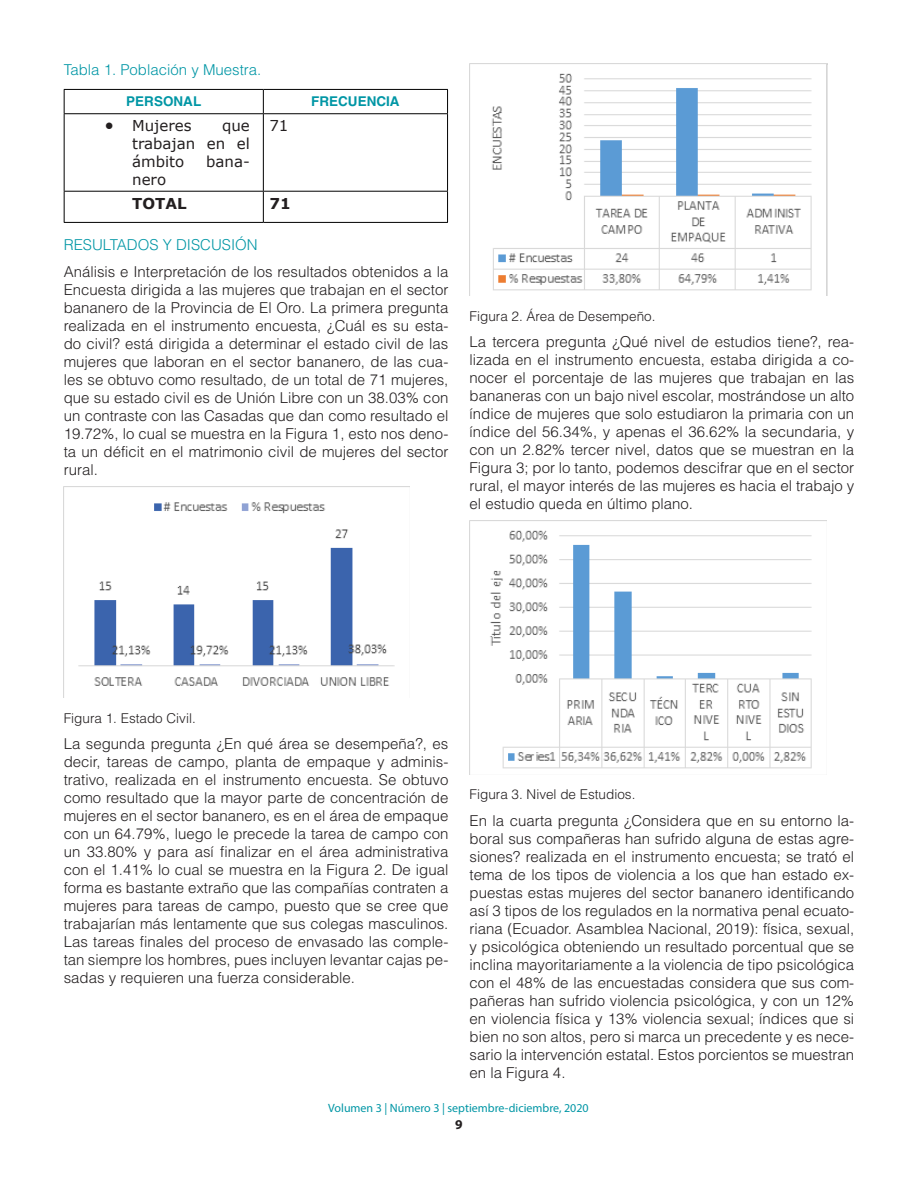
<style>
.page{position:relative;width:918px;height:1188px;background:#fff}
.page>*{position:absolute;margin:0;border:0;box-sizing:border-box;transform-origin:0 0}
.TEXTO{font:300 15px/18px "Helvetica LT Std";color:#231f20;text-align:justify}
.TITULOS_AZUL{font:300 15px "Helvetica LT Std";color:#0096a5}
.t1{font:15px/18px "Verdana";color:#231f20;text-align:justify}
.t2{font:700 15px "Verdana";color:#231f20}
.pie_de_foto{font:300 13.5px "Helvetica LT Std";color:#231f20}
.textos_tabla_-_Títul{font:700 13.5px "Helvetica LT Std";color:#0096a5}
.t3{font:700 13.5px "Myriad Pro";color:#231f20}
.t4{font:12px "Myriad Pro";color:#0096a5}
</style>
<div class="page">
<hr style="left:64px;top:89px;width:199px;height:1px;background:#000">
<svg style="left:64px;top:90px;width:1px;height:23px"></svg>
<hr style="left:263px;top:89px;width:185px;height:1px;background:#000">
<svg style="left:263px;top:90px;width:1px;height:23px"></svg>
<svg style="left:447px;top:90px;width:1px;height:23px"></svg>
<hr style="left:64px;top:113px;width:199px;height:1px;background:#000">
<hr style="left:64px;top:114px;width:1px;height:77px;background:#000">
<hr style="left:263px;top:113px;width:185px;height:1px;background:#000">
<hr style="left:263px;top:114px;width:1px;height:77px;background:#000">
<hr style="left:447px;top:114px;width:1px;height:77px;background:#000">
<hr style="left:64px;top:191px;width:199px;height:1px;background:#000">
<hr style="left:64px;top:192px;width:1px;height:30px;background:#000">
<hr style="left:263px;top:191px;width:185px;height:1px;background:#000">
<hr style="left:263px;top:192px;width:1px;height:30px;background:#000">
<hr style="left:447px;top:192px;width:1px;height:30px;background:#000">
<hr style="left:64px;top:222px;width:199px;height:1px;background:#000">
<hr style="left:263px;top:222px;width:185px;height:1px;background:#000">
<img style="left:64px;top:486px;width:345px;height:200px">
<img style="left:492px;top:64px;width:335px;height:232px">
<img style="left:490px;top:530px;width:322px;height:239px">
<p class="TITULOS_AZUL" style="left:64px;top:60px;width:199px">Tabla 1. Población y Muestra.</p>
<p class="textos_tabla_-_Títul" style="left:126px;top:93px;width:77px">PERSONAL</p>
<p class="textos_tabla_-_Títul" style="left:311px;top:93px;width:90px">FRECUENCIA</p>
<p class="t1" style="left:105px;top:117px;width:88px">• Mujeres</p>
<p class="t1" style="left:269px;top:117px;width:21px">71</p>
<p class="t1" style="left:132px;top:117px;width:119px;text-indent:90px">que trabajan en el ámbito</p>
<p class="t1" style="left:206px;top:153px;width:45px">bana-</p>
<p class="t1" style="left:132px;top:171px;width:35px">nero</p>
<p class="t2" style="left:132px;top:193px;width:56px">TOTAL</p>
<p class="t2" style="left:269px;top:193px;width:23px">71</p>
<p class="TITULOS_AZUL" style="left:64px;top:236px;width:195px">RESULTADOS Y DISCUSIÓN</p>
<p class="TEXTO" style="left:64px;top:262px;width:386px">Análisis e Interpretación de los resultados obtenidos a la Encuesta dirigida a las mujeres que trabajan en el sector bananero de la Provincia de El Oro. La primera pregunta realizada en el instrumento encuesta, ¿Cuál es su esta&shy;do civil? está dirigida a determinar el estado civil de las mujeres que laboran en el sector bananero, de las cua&shy;les se obtuvo como resultado, de un total de 71 mujeres, que su estado civil es de Unión Libre con un 38.03% con un contraste con las Casadas que dan como resultado el 19.72%, lo cual se muestra en la Figura 1, esto nos deno&shy;ta un déficit en el matrimonio civil de mujeres del sector rural.</p>
<p class="pie_de_foto" style="left:470px;top:307px;width:187px">Figura 2. Área de Desempeño.</p>
<p class="TEXTO" style="left:470px;top:333px;width:386px">La tercera pregunta ¿Qué nivel de estudios tiene?, rea&shy;lizada en el instrumento encuesta, estaba dirigida a co&shy;nocer el porcentaje de las mujeres que trabajan en las bananeras con un bajo nivel escolar, mostrándose un alto índice de mujeres que solo estudiaron la primaria con un índice del 56.34%, y apenas el 36.62% la secundaria, y con un 2.82% tercer nivel, datos que se muestran en la Figura 3; por lo tanto, podemos descifrar que en el sector rural, el mayor interés de las mujeres es hacia el trabajo y el estudio queda en último plano.</p>
<p class="pie_de_foto" style="left:64px;top:709px;width:134px">Figura 1. Estado Civil.</p>
<p class="TEXTO" style="left:64px;top:735px;width:386px">La segunda pregunta ¿En qué área se desempeña?, es decir, tareas de campo, planta de empaque y adminis&shy;trativo, realizada en el instrumento encuesta. Se obtuvo como resultado que la mayor parte de concentración de mujeres en el sector bananero, es en el área de empaque con un 64.79%, luego le precede la tarea de campo con un 33.80% y para así finalizar en el área administrativa con el 1.41% lo cual se muestra en la Figura 2. De igual forma es bastante extraño que las compañías contraten a mujeres para tareas de campo, puesto que se cree que trabajarían más lentamente que sus colegas masculinos.<br>Las tareas finales del proceso de envasado las comple&shy;tan siempre los hombres, pues incluyen levantar cajas pe&shy;sadas y requieren una fuerza considerable.</p>
<p class="pie_de_foto" style="left:470px;top:786px;width:167px">Figura 3. Nivel de Estudios.</p>
<p class="TEXTO" style="left:470px;top:811px;width:386px">En la cuarta pregunta ¿Considera que en su entorno la&shy;boral sus compañeras han sufrido alguna de estas agre&shy;siones? realizada en el instrumento encuesta; se trató el tema de los tipos de violencia a los que han estado ex&shy;puestas estas mujeres del sector bananero identificando así 3 tipos de los regulados en la normativa penal ecuato&shy;riana (Ecuador. Asamblea Nacional, 2019): física, sexual, y psicológica obteniendo un resultado porcentual que se inclina mayoritariamente a la violencia de tipo psicológica con el 48% de las encuestadas considera que sus com&shy;pañeras han sufrido violencia psicológica, y con un 12% en violencia física y 13% violencia sexual; índices que si bien no son altos, pero si marca un precedente y es nece&shy;sario la intervención estatal. Estos porcientos se muestran en la Figura 4.</p>
<p class="t4" style="left:328px;top:1101px;width:262px">Volumen 3 | Número 3 | septiembre-diciembre, 2020</p>
<p class="t3" style="left:455px;top:1116px;width:9px">9</p>
</div>
